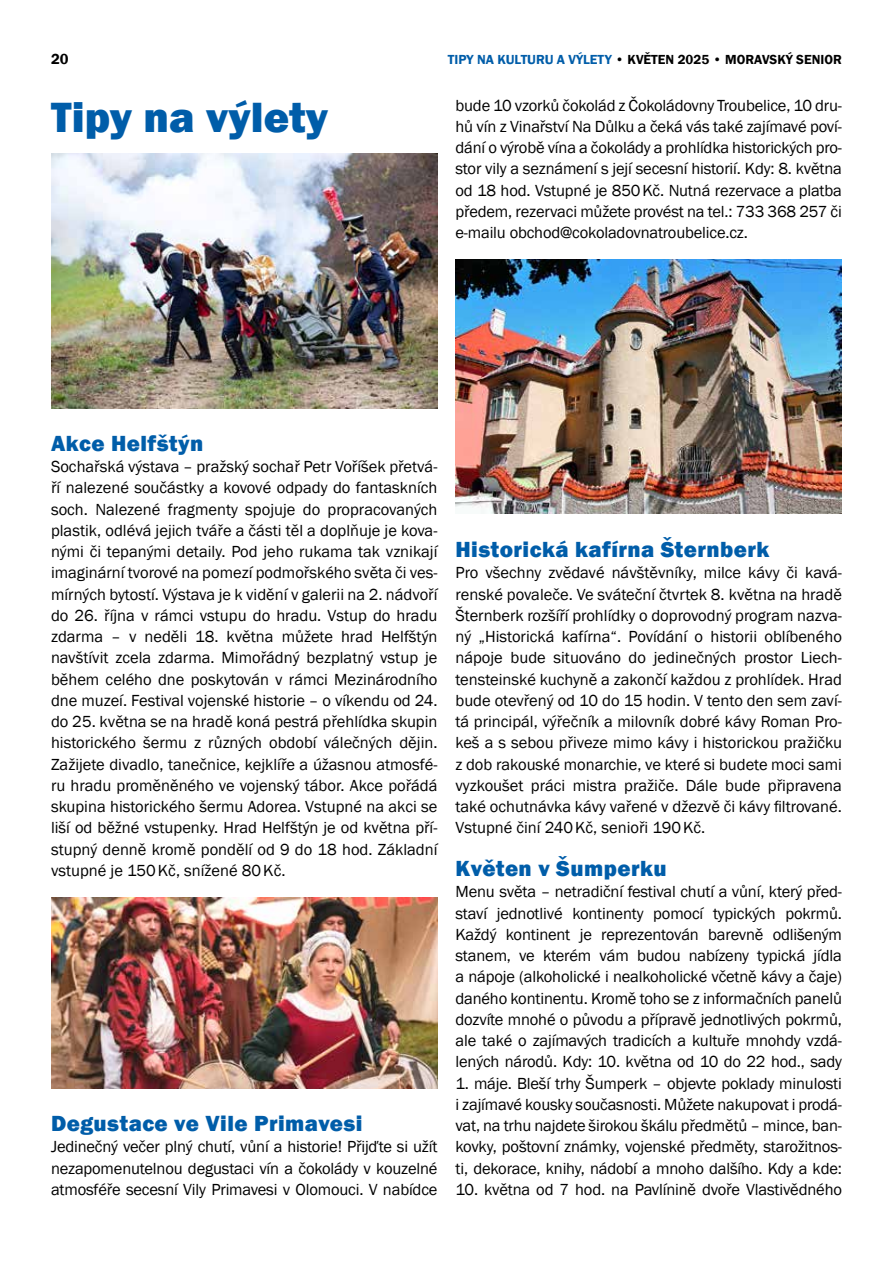
<style>
.page{position:relative;width:893px;height:1263px;background:#fff}
.page>*{position:absolute;margin:0;border:0;box-sizing:border-box;transform-origin:0 0}
.t1{font:800 43.5px "Franklin Gothic";letter-spacing:.005em;color:#005da9}
.t2{font:800 22.5px "Franklin Gothic";letter-spacing:.02em;color:#005da9}
.t3{font:16.5px/21.3px "Franklin Gothic";letter-spacing:-.01em;color:#000;text-align:justify}
.t4{font:600 15px "Franklin Gothic";color:#000}
.t5{font:600 13.5px "Franklin Gothic";color:#000}
.s1{color:#005da9}
</style>
<div class="page">
<img style="left:51px;top:153px;width:386px;height:255px">
<img style="left:455px;top:259px;width:387px;height:255px">
<img style="left:51px;top:897px;width:386px;height:192px">
<p class="t4" style="left:51px;top:50px;width:19px">20</p>
<p class="t5" style="left:448px;top:51px;width:395px"><span class="s1">TIPY NA KULTURU A VÝLETY</span> • KVĚTEN 2025 • MORAVSKÝ SENIOR</p>
<h1 class="t1" style="left:51px;top:89px;width:279px">Tipy na výlety</h1>
<p class="t3" style="left:455px;top:95px;width:388px">bude 10 vzorků čokolád z Čokoládovny Troubelice, 10 dru&shy;hů vín z Vinařství Na Důlku a čeká vás také zajímavé poví&shy;dání o výrobě vína a čokolády a prohlídka historických pro&shy;stor vily a seznámení s její secesní historií. Kdy: 8. května od 18 hod. Vstupné je 850Kč. Nutná rezervace a platba předem, rezervaci můžete provést na tel.: 733 368 257 či e-mailu obchod@cokoladovnatroubelice.cz.</p>
<h2 class="t2" style="left:51px;top:429px;width:154px">Akce Helfštýn</h2>
<p class="t3" style="left:51px;top:456px;width:388px">Sochařská výstava – pražský sochař Petr Voříšek přetvá&shy;ří nalezené součástky a kovové odpady do fantaskních soch. Nalezené fragmenty spojuje do propracovaných plastik, odlévá jejich tváře a části těl a doplňuje je kova&shy;nými či tepanými detaily. Pod jeho rukama tak vznikají imaginární tvorové na pomezí podmořského světa či ves&shy;mírných bytostí. Výstava je k vidění v galerii na 2. nádvoří do 26. října v rámci vstupu do hradu. Vstup do hradu zdarma – v neděli 18. května můžete hrad Helfštýn navštívit zcela zdarma. Mimořádný bezplatný vstup je během celého dne poskytován v rámci Mezinárodního dne muzeí. Festival vojenské historie – o víkendu od 24. do 25. května se na hradě koná pestrá přehlídka skupin historického šermu z různých období válečných dějin.<br>Zažijete divadlo, tanečnice, kejklíře a úžasnou atmosfé&shy;ru hradu proměněného ve vojenský tábor. Akce pořádá skupina historického šermu Adorea. Vstupné na akci se liší od běžné vstupenky. Hrad Helfštýn je od května pří&shy;stupný denně kromě pondělí od 9 do 18 hod. Základní vstupné je 150Kč, snížené 80Kč.</p>
<h2 class="t2" style="left:51px;top:1109px;width:313px">Degustace ve Vile Primavesi</h2>
<p class="t3" style="left:51px;top:1136px;width:388px">Jedinečný večer plný chutí, vůní a historie! Přijďte si užít nezapomenutelnou degustaci vín a čokolády v kouzelné atmosféře secesní Vily Primavesi v Olomouci. V nabídce</p>
<h2 class="t2" style="left:455px;top:535px;width:315px">Historická kafírna Šternberk</h2>
<p class="t3" style="left:455px;top:562px;width:388px">Pro všechny zvědavé návštěvníky, milce kávy či kavá&shy;renské povaleče. Ve sváteční čtvrtek 8. května na hradě Šternberk rozšíří prohlídky o doprovodný program nazva&shy;ný „Historická kafírna“. Povídání o historii oblíbeného nápoje bude situováno do jedinečných prostor Liech&shy;tensteinské kuchyně a zakončí každou z prohlídek. Hrad bude otevřený od 10 do 15 hodin. V tento den sem zaví&shy;tá principál, výřečník a milovník dobré kávy Roman Pro&shy;keš a s sebou přiveze mimo kávy i historickou pražičku z dob rakouské monarchie, ve které si budete moci sami vyzkoušet práci mistra pražiče. Dále bude připravena také ochutnávka kávy vařené v džezvě či kávy filtrované.<br>Vstupné činí 240Kč, senioři 190Kč.</p>
<h2 class="t2" style="left:455px;top:854px;width:213px">Květen v Šumperku</h2>
<p class="t3" style="left:455px;top:881px;width:388px">Menu světa – netradiční festival chutí a vůní, který před&shy;staví jednotlivé kontinenty pomocí typických pokrmů.<br>Každý kontinent je reprezentován barevně odlišeným stanem, ve kterém vám budou nabízeny typická jídla a nápoje (alkoholické i nealkoholické včetně kávy a čaje) daného kontinentu. Kromě toho se z informačních panelů dozvíte mnohé o původu a přípravě jednotlivých pokrmů, ale také o zajímavých tradicích a kultuře mnohdy vzdá&shy;lených národů. Kdy: 10. května od 10 do 22 hod., sady</p>
<p class="t3" style="left:455px;top:1073px;width:388px">1. máje. Bleší trhy Šumperk – objevte poklady minulosti i zajímavé kousky současnosti. Můžete nakupovat i prodá&shy;vat, na trhu najdete širokou škálu předmětů – mince, ban&shy;kovky, poštovní známky, vojenské předměty, starožitnos&shy;ti, dekorace, knihy, nádobí a mnoho dalšího. Kdy a kde:</p>
<p class="t3" style="left:455px;top:1179px;width:388px">10. května od 7 hod. na Pavlínině dvoře Vlastivědného</p>
</div>
